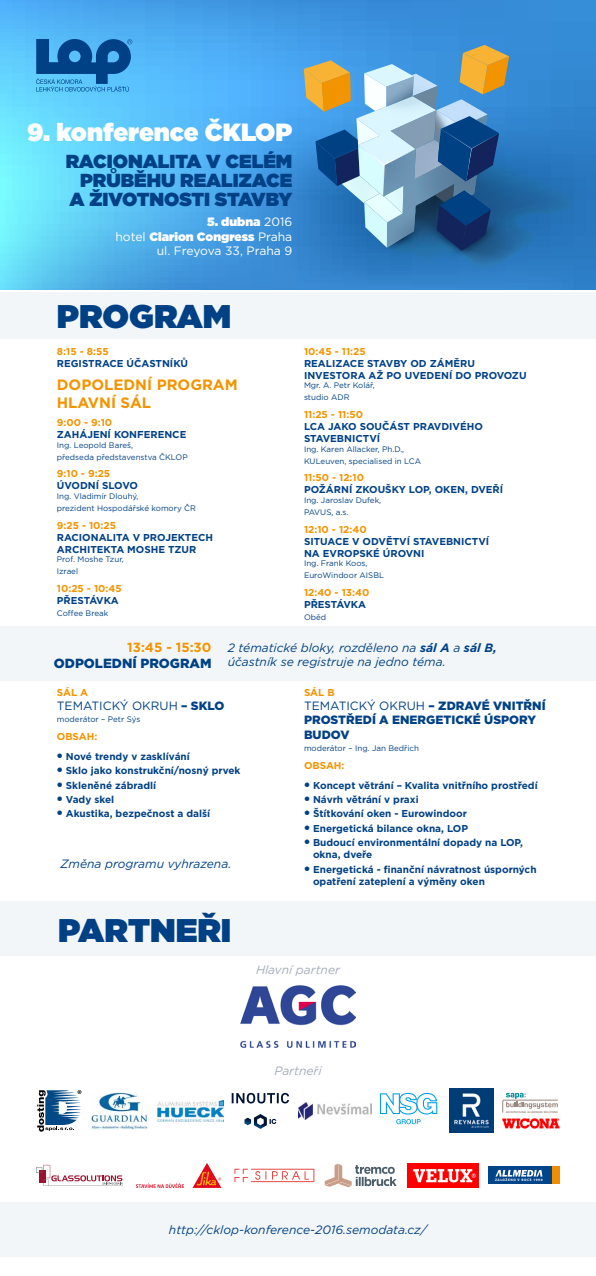
<style>
.page{position:relative;width:596px;height:1276px;background:#fff}
.page>*{position:absolute;margin:0;border:0;box-sizing:border-box;transform-origin:0 0}
.t1{font:900 32.8px "Gotham";color:#004186}
.t2{font:900 24.8px "Gotham";letter-spacing:-.005em;color:#fff}
.t3{font:900 18.8px/19px "Gotham";color:#004186;text-align:right}
.t4{font:700 15px/18px "Gotham";color:#f39400}
.t5{font:900 13.2px "Gotham";color:#004186}
.t6{font:700 13.2px "Gotham";color:#f39400}
.t7{font:italic 12.1px/14.5px "Gotham";color:#004186}
.t8{font:12.1px/14.5px "Gotham";letter-spacing:-.01em;color:#fff;text-align:right}
.t9{font:italic 12.1px "Gotham";color:#a3abba}
.t10{font:900 12px/14.4px "Gotham";color:#004186}
.t11{font:12px "Gotham";color:#004186}
.t12{font:700 10px/12px "Gotham";color:#004186}
.t13{font:700 10px "Gotham";color:#f39400}
.t14{font:8px/12px "Gotham";color:#004186}
.t15{font:700 3.5px "Myriad Pro";letter-spacing:.155em;color:#fff}
.t16{font:600 2.5px "Eurostile";color:#99877d}
.s1{font-weight:900}
.s2{font-weight:700}
.s3{font-weight:900;font-size:12px}
</style>
<div class="page">
<div style="left:0;top:626px;width:595px;height:54px;background:#f3f6f8"></div>
<div style="left:0;top:292px;width:595px;height:46px;background:#f3f6f8"></div>
<div style="left:0;top:901px;width:595px;height:55px;background:#f3f6f8"></div>
<div style="left:0;top:1202px;width:595px;height:54px;background:#f3f6f8"></div>
<svg style="left:0;top:0;width:595px;height:289px;background:#4cacea"></svg>
<svg style="left:303px;top:45px;width:270px;height:226px;background:#5188b6"></svg>
<svg style="left:36px;top:39px;width:96px;height:53px;background:#287bba"></svg>
<img style="left:240px;top:985px;width:115px;height:62px">
<svg style="left:37px;top:1090px;width:44px;height:41px"></svg>
<svg style="left:231px;top:1093px;width:58px;height:10px"></svg>
<svg style="left:244px;top:1114px;width:32px;height:15px"></svg>
<svg style="left:379px;top:1093px;width:58px;height:31px"></svg>
<img style="left:449px;top:1089px;width:44px;height:43px">
<svg style="left:136px;top:1183px;width:48px;height:5px"></svg>
<svg style="left:192px;top:1163px;width:29px;height:25px"></svg>
<svg style="left:324px;top:1163px;width:72px;height:24px"></svg>
<img style="left:407px;top:1163px;width:71px;height:24px">
<div style="left:551px;top:1166px;width:8px;height:18px;background:#f18e00"></div>
<div style="left:487px;top:1166px;width:64px;height:18px;background:#004489"></div>
<svg style="left:495px;top:1170px;width:47px;height:6px"></svg>
<svg style="left:234px;top:1168px;width:80px;height:14px"></svg>
<svg style="left:36px;top:1165px;width:87px;height:21px"></svg>
<svg style="left:502px;top:1093px;width:55px;height:20px"></svg>
<img style="left:502px;top:1118px;width:57px;height:10px">
<img style="left:298px;top:1102px;width:73px;height:17px">
<img style="left:91px;top:1092px;width:57px;height:37px">
<img style="left:156px;top:1100px;width:67px;height:21px">
<h2 class="t2" style="left:27px;top:115px;width:232px">9. KONFERENCE ČKLOP</h2>
<h3 class="t3" style="left:66px;top:152px;width:228px">RACIONALITA V CELÉM<br>PRŮBĚHU REALIZACE<br>A ŽIVOTNOSTI STAVBY</h3>
<p class="t8" style="left:115px;top:214px;width:178px"><span class="s1">5. DUBNA</span> 2016<br>hotel <span class="s1">CLARION CONGRESS</span> Praha ul. Freyova 33, Praha 9</p>
<h1 class="t1" style="left:57px;top:293px;width:176px">PROGRAM</h1>
<p class="t13" style="left:57px;top:344px;width:53px">8:15 - 8:55</p>
<p class="t12" style="left:57px;top:357px;width:133px">REGISTRACE ÚČASTNÍKŮ</p>
<h3 class="t4" style="left:57px;top:376px;width:182px">DOPOLEDNÍ PROGRAM<br>HLAVNÍ SÁL</h3>
<p class="t13" style="left:57px;top:416px;width:57px">9:00 - 9:10</p>
<p class="t12" style="left:57px;top:428px;width:131px">ZAHÁJENÍ KONFERENCE</p>
<p class="t14" style="left:57px;top:438px;width:132px">Ing. Leopold Bareš,<br>předseda představenstva ČKLOP</p>
<p class="t13" style="left:57px;top:467px;width:55px">9:10 - 9:25</p>
<p class="t12" style="left:57px;top:480px;width:82px">ÚVODNÍ SLOVO</p>
<p class="t14" style="left:57px;top:490px;width:140px">Ing. Vladimír Dlouhý,<br>prezident Hospodářské komory ČR</p>
<p class="t13" style="left:57px;top:518px;width:61px">9:25 - 10:25</p>
<p class="t12" style="left:57px;top:531px;width:158px">RACIONALITA V PROJEKTECH<br>ARCHITEKTA MOSHE TZUR</p>
<p class="t14" style="left:57px;top:553px;width:68px">Prof. Moshe Tzur,<br>Izrael</p>
<p class="t13" style="left:57px;top:582px;width:66px">10:25 - 10:45</p>
<p class="t12" style="left:57px;top:594px;width:63px">PŘESTÁVKA</p>
<p class="t14" style="left:57px;top:607px;width:53px">Coffee Break</p>
<p class="t13" style="left:304px;top:344px;width:63px">10:45 - 11:25</p>
<p class="t12" style="left:304px;top:357px;width:224px">REALIZACE STAVBY OD ZÁMĚRU<br>INVESTORA AŽ PO UVEDENÍ DO PROVOZU</p>
<p class="t14" style="left:304px;top:379px;width:72px">Mgr. A. Petr Kolář, studio ADR</p>
<p class="t13" style="left:304px;top:408px;width:61px">11:25 - 11:50</p>
<p class="t12" style="left:304px;top:420px;width:180px">LCA JAKO SOUČÁST PRAVDIVÉHO<br>STAVEBNICTVÍ</p>
<p class="t14" style="left:304px;top:442px;width:118px">Ing. Karen Allacker, Ph.D.,<br>KULeuven, specialised in LCA</p>
<p class="t13" style="left:304px;top:471px;width:62px">11:50 - 12:10</p>
<p class="t12" style="left:304px;top:483px;width:201px">POŽÁRNÍ ZKOUŠKY LOP, OKEN, DVEŘÍ</p>
<p class="t14" style="left:304px;top:494px;width:79px">Ing. Jaroslav Dufek,<br>PAVUS, a.s.</p>
<p class="t13" style="left:304px;top:522px;width:64px">12:10 - 12:40</p>
<p class="t12" style="left:304px;top:535px;width:187px">SITUACE V ODVĚTVÍ STAVEBNICTVÍ<br>NA EVROPSKÉ ÚROVNI</p>
<p class="t14" style="left:304px;top:557px;width:82px">Ing. Frank Koos,<br>EuroWindoor AISBL</p>
<p class="t13" style="left:304px;top:585px;width:67px">12:40 - 13:40</p>
<p class="t12" style="left:304px;top:598px;width:63px">PŘESTÁVKA</p>
<p class="t14" style="left:304px;top:611px;width:24px">Oběd</p>
<h3 class="t6" style="left:127px;top:639px;width:86px">13:45 - 15:30</h3>
<h3 class="t5" style="left:54px;top:654px;width:159px">ODPOLEDNÍ PROGRAM</h3>
<p class="t7" style="left:227px;top:640px;width:270px">2 tématické bloky, rozděleno na <span class="s2">sál A</span> a <span class="s2">sál B, </span>účastník se registruje na jedno téma.</p>
<p class="t13" style="left:57px;top:685px;width:33px">SÁL A</p>
<p class="t11" style="left:57px;top:698px;width:169px">TEMATICKÝ OKRUH <span class="s1">– SKLO</span></p>
<p class="t14" style="left:57px;top:713px;width:85px">moderátor – Petr Sýs</p>
<p class="t13" style="left:57px;top:729px;width:42px">OBSAH:</p>
<p class="t12" style="left:57px;top:750px;width:134px"><span class="s3">•</span> Nové trendy v zasklívání</p>
<p class="t12" style="left:57px;top:764px;width:185px"><span class="s3">•</span> Sklo jako konstrukční/nosný prvek</p>
<p class="t12" style="left:57px;top:779px;width:101px"><span class="s3">•</span> Skleněné zábradlí</p>
<p class="t12" style="left:57px;top:793px;width:59px"><span class="s3">•</span> Vady skel</p>
<p class="t12" style="left:57px;top:808px;width:155px"><span class="s3">•</span> Akustika, bezpečnost a další</p>
<p class="t7" style="left:60px;top:856px;width:172px">Změna programu vyhrazena.</p>
<h1 class="t1" style="left:58px;top:906px;width:174px">PARTNEŘI</h1>
<p class="t13" style="left:304px;top:685px;width:32px">SÁL B</p>
<p class="t11" style="left:304px;top:698px;width:17px">Tematický</p>
<p class="t11" style="left:379px;top:698px;width:10px">okruh</p>
<p class="t10" style="left:304px;top:698px;width:243px;text-indent:124px">– ZDRAVÉ VNITŘNÍ<br>PROSTŘEDÍ A ENERGETICKÉ ÚSPORY<br>BUDOV</p>
<p class="t14" style="left:304px;top:742px;width:116px">moderátor – Ing. Jan Bedřich</p>
<p class="t13" style="left:304px;top:758px;width:42px">OBSAH:</p>
<p class="t12" style="left:304px;top:779px;width:235px"><span class="s3">•</span> Koncept větrání – Kvalita vnitřního prostředí</p>
<p class="t12" style="left:304px;top:793px;width:116px"><span class="s3">•</span> Návrh větrání v praxi</p>
<p class="t12" style="left:304px;top:808px;width:164px"><span class="s3">•</span> Štítkování oken - Eurowindoor</p>
<p class="t12" style="left:304px;top:822px;width:165px"><span class="s3">•</span> Energetická bilance okna, LOP</p>
<p class="t12" style="left:313px;top:836px;width:211px;text-indent:-9px"><span class="s3">•</span> Budoucí environmentální dopady na LOP, okna, dveře</p>
<p class="t12" style="left:313px;top:863px;width:225px;text-indent:-9px"><span class="s3">•</span> Energetická - finanční návratnost úsporných opatření zateplení a výměny oken</p>
<p class="t9" style="left:256px;top:962px;width:85px">Hlavní partner</p>
<p class="t9" style="left:274px;top:1062px;width:49px">Partneři</p>
<p class="t16" style="left:505px;top:1110px;width:54px">ARCHITECTURAL ALUMINIUM SOLUTIONS</p>
<p class="t15" style="left:494px;top:1177px;width:49px">ZALOŽENO V ROCE 1990</p>
<p class="t7" style="left:169px;top:1222px;width:259px">http://cklop-konference-2016.semodata.cz/</p>
</div>
